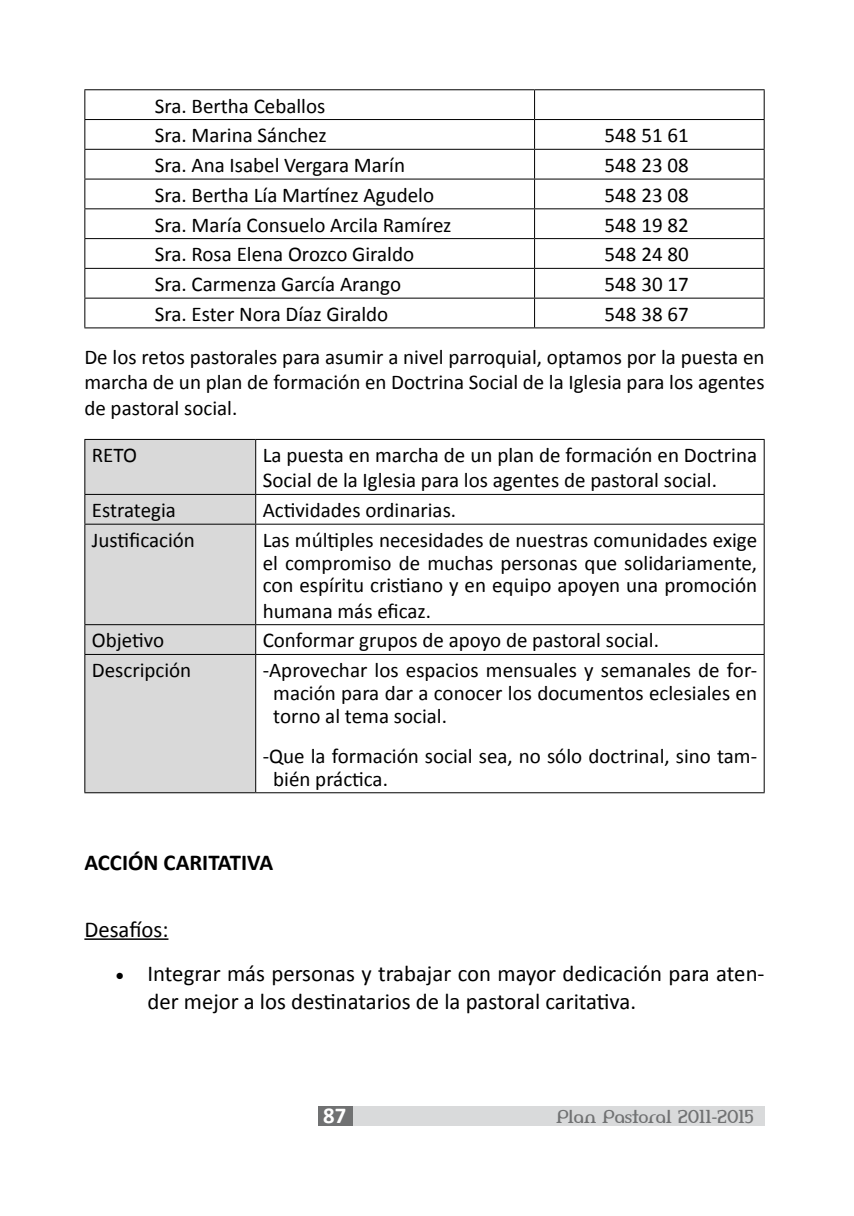
<style>
.page{position:relative;width:854px;height:1216px;background:#fff}
.page>*{position:absolute;margin:0;border:0;box-sizing:border-box;transform-origin:0 0}
.t1{font:22.75px/27.3px "Calibri";color:#000}
.t2{font:700 22.75px "Calibri";color:#000}
.t3{font:700 22.75px "Calibri";color:#fff}
.t4{font:21px/22.8px "Calibri";color:#000}
.t5{font:17.5px "Amerika";color:#707172}
</style>
<div class="page">
<div style="left:352px;top:1106px;width:412px;height:19px;background:#d9dadb"></div>
<div style="left:318px;top:1106px;width:35px;height:19px;background:#707172"></div>
<hr style="left:84px;top:938px;width:84px;height:1px;background:#000">
<svg style="left:85px;top:90px;width:678px;height:237px"></svg>
<hr style="left:84px;top:89px;width:450px;height:1px;background:#000">
<hr style="left:534px;top:89px;width:230px;height:1px;background:#000">
<hr style="left:84px;top:119px;width:450px;height:1px;background:#000">
<hr style="left:534px;top:119px;width:230px;height:1px;background:#000">
<hr style="left:84px;top:149px;width:450px;height:1px;background:#000">
<hr style="left:534px;top:149px;width:230px;height:1px;background:#000">
<hr style="left:84px;top:179px;width:450px;height:1px;background:#000">
<hr style="left:534px;top:179px;width:230px;height:1px;background:#000">
<hr style="left:84px;top:208px;width:450px;height:1px;background:#000">
<hr style="left:534px;top:208px;width:230px;height:1px;background:#000">
<hr style="left:84px;top:238px;width:450px;height:1px;background:#000">
<hr style="left:534px;top:238px;width:230px;height:1px;background:#000">
<hr style="left:84px;top:268px;width:450px;height:1px;background:#000">
<hr style="left:534px;top:268px;width:230px;height:1px;background:#000">
<hr style="left:84px;top:298px;width:450px;height:1px;background:#000">
<svg style="left:84px;top:90px;width:1px;height:237px"></svg>
<hr style="left:534px;top:298px;width:230px;height:1px;background:#000">
<svg style="left:534px;top:90px;width:1px;height:237px"></svg>
<svg style="left:763px;top:90px;width:1px;height:237px"></svg>
<hr style="left:84px;top:327px;width:450px;height:1px;background:#000">
<hr style="left:534px;top:327px;width:230px;height:1px;background:#000">
<div style="left:85px;top:440px;width:170px;height:352px;background:#d9d9d9"></div>
<svg style="left:256px;top:440px;width:507px;height:352px"></svg>
<hr style="left:84px;top:439px;width:171px;height:1px;background:#000">
<hr style="left:84px;top:440px;width:1px;height:54px;background:#000">
<hr style="left:255px;top:439px;width:509px;height:1px;background:#000">
<hr style="left:255px;top:440px;width:1px;height:54px;background:#000">
<hr style="left:763px;top:440px;width:1px;height:54px;background:#000">
<hr style="left:84px;top:494px;width:171px;height:1px;background:#000">
<svg style="left:84px;top:495px;width:1px;height:28px"></svg>
<hr style="left:255px;top:494px;width:509px;height:1px;background:#000">
<svg style="left:255px;top:495px;width:1px;height:28px"></svg>
<svg style="left:763px;top:495px;width:1px;height:28px"></svg>
<hr style="left:84px;top:523px;width:171px;height:1px;background:#000">
<hr style="left:84px;top:524px;width:1px;height:100px;background:#000">
<hr style="left:255px;top:523px;width:509px;height:1px;background:#000">
<hr style="left:255px;top:524px;width:1px;height:100px;background:#000">
<hr style="left:763px;top:524px;width:1px;height:100px;background:#000">
<hr style="left:84px;top:624px;width:171px;height:1px;background:#000">
<svg style="left:84px;top:625px;width:1px;height:29px"></svg>
<hr style="left:255px;top:624px;width:509px;height:1px;background:#000">
<svg style="left:255px;top:625px;width:1px;height:29px"></svg>
<svg style="left:763px;top:625px;width:1px;height:29px"></svg>
<hr style="left:84px;top:654px;width:171px;height:1px;background:#000">
<hr style="left:84px;top:655px;width:1px;height:137px;background:#000">
<hr style="left:255px;top:654px;width:509px;height:1px;background:#000">
<hr style="left:255px;top:655px;width:1px;height:137px;background:#000">
<hr style="left:763px;top:655px;width:1px;height:137px;background:#000">
<hr style="left:84px;top:792px;width:171px;height:1px;background:#000">
<hr style="left:255px;top:792px;width:509px;height:1px;background:#000">
<p class="t4" style="left:155px;top:90px;width:173px;line-height:29.8px">Sra. Bertha Ceballos<br>Sra. Marina Sánchez</p>
<p class="t4" style="left:604px;top:123px;width:86px">548 51 61</p>
<p class="t4" style="left:155px;top:153px;width:252px">Sra. Ana Isabel Vergara Marín</p>
<p class="t4" style="left:604px;top:153px;width:86px">548 23 08</p>
<p class="t4" style="left:155px;top:182px;width:280px">Sra. Bertha Lía Martínez Agudelo</p>
<p class="t4" style="left:604px;top:182px;width:86px">548 23 08</p>
<p class="t4" style="left:155px;top:212px;width:298px">Sra. María Consuelo Arcila Ramírez</p>
<p class="t4" style="left:604px;top:212px;width:86px">548 19 82</p>
<p class="t4" style="left:155px;top:242px;width:261px">Sra. Rosa Elena Orozco Giraldo</p>
<p class="t4" style="left:604px;top:242px;width:86px">548 24 80</p>
<p class="t4" style="left:155px;top:272px;width:247px">Sra. Carmenza García Arango</p>
<p class="t4" style="left:604px;top:272px;width:86px">548 30 17</p>
<p class="t4" style="left:155px;top:301px;width:235px">Sra. Ester Nora Díaz Giraldo</p>
<p class="t4" style="left:84px;top:291px;width:681px;line-height:43.1px;text-indent:520px">548 38 67<br>De los retos pastorales para asumir a nivel parroquial, optamos por la puesta en</p>
<p class="t4" style="left:84px;top:369px;width:681px;line-height:25.2px">marcha de un plan de formación en Doctrina Social de la Iglesia para los agentes de pastoral social.</p>
<p class="t4" style="left:92px;top:443px;width:47px">RETO</p>
<p class="t4" style="left:262px;top:441px;width:496px;line-height:25.2px">La puesta en marcha de un plan de formación en Doctrina<br>Social de la Iglesia para los agentes de pastoral social.</p>
<p class="t4" style="left:92px;top:498px;width:86px">Estrategia</p>
<p class="t4" style="left:262px;top:498px;width:195px">Actividades ordinarias.</p>
<p class="t4" style="left:92px;top:527px;width:105px">Justificación</p>
<p class="t4" style="left:262px;top:527px;width:496px;text-align:justify">Las múltiples necesidades de nuestras comunidades exige el compromiso de muchas personas que solidariamente, con espíritu cristiano y en equipo apoyen una promoción</p>
<p class="t4" style="left:262px;top:598px;width:170px">humana más eficaz.</p>
<p class="t4" style="left:92px;top:628px;width:74px">Objetivo</p>
<p class="t4" style="left:262px;top:628px;width:397px">Conformar grupos de apoyo de pastoral social.</p>
<p class="t4" style="left:92px;top:658px;width:101px">Descripción</p>
<p class="t4" style="left:273px;top:658px;width:485px;text-align:justify;text-indent:-10px">-Aprovechar los espacios mensuales y semanales de for&shy;mación para dar a conocer los documentos eclesiales en torno al tema social.</p>
<p class="t4" style="left:273px;top:743px;width:485px;text-indent:-10px">-Que la formación social sea, no sólo doctrinal, sino tam&shy;bién práctica.</p>
<p class="t2" style="left:84px;top:847px;width:190px">ACCIÓN CARITATIVA</p>
<p class="t1" style="left:84px;top:914px;width:85px">Desafíos:</p>
<p class="t1" style="left:147px;top:959px;width:618px;text-indent:-32px">• Integrar más personas y trabajar con mayor dedicación para aten&shy;der mejor a los destinatarios de la pastoral caritativa.</p>
<p class="t3" style="left:323px;top:1101px;width:25px">87</p>
<p class="t5" style="left:556px;top:1104px;width:198px">Plan Pastoral 2011-2015</p>
</div>
